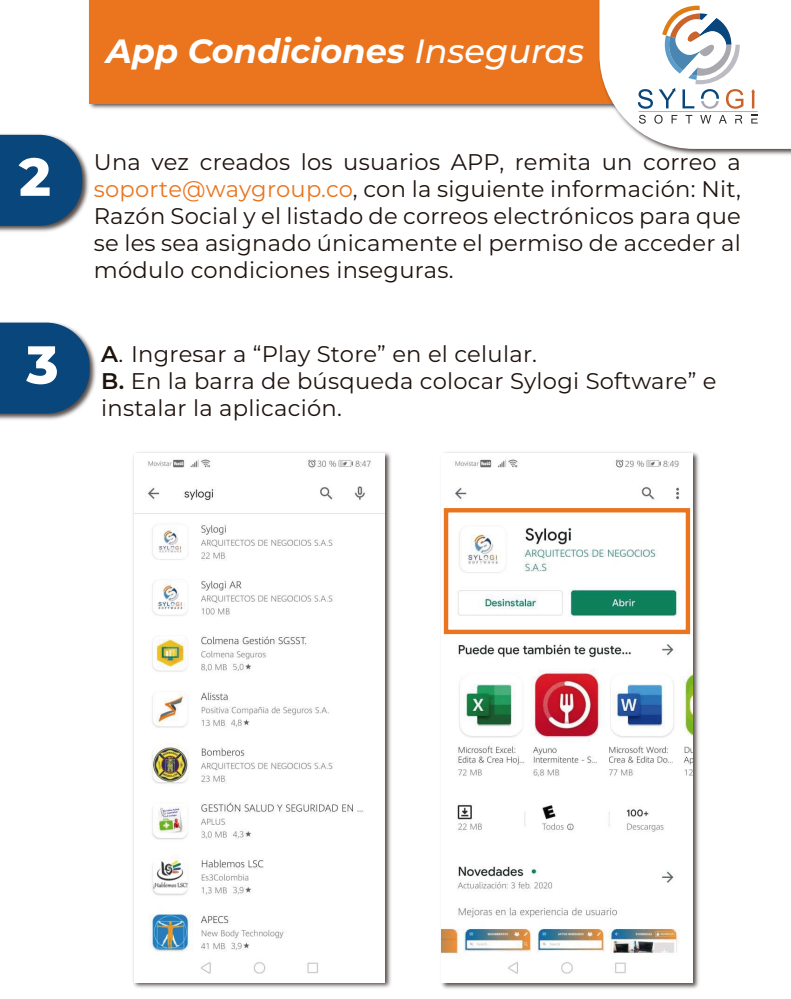
<style>
.page{position:relative;width:791px;height:999px;background:#fff}
.page>*{position:absolute;margin:0;border:0;box-sizing:border-box;transform-origin:0 0}
.t1{font:800 53.28px "Montserrat";color:#fff}
.t2{font:italic 700 33.6px "Montserrat";color:#fff}
.t3{font:22.64px/27.1px "Montserrat";letter-spacing:.01em;color:#1e120d;text-align:justify}
.s1{font-weight:500}
.s2{color:#ea751e}
.s3{font-weight:600}
</style>
<div class="page">
<img style="left:89px;top:0;width:507px;height:109px">
<div style="left:90px;top:0;width:700px;height:103px;background:#ea751e"></div>
<img style="left:596px;top:103px;width:194px;height:52px">
<svg style="left:599px;top:0;width:191px;height:149px"></svg>
<img style="left:0;top:134px;width:89px;height:98px">
<svg style="left:0;top:135px;width:82px;height:91px;background:#1c5382"></svg>
<img style="left:0;top:347px;width:96px;height:73px">
<svg style="left:0;top:322px;width:90px;height:91px;background:#1c5383"></svg>
<img style="left:133px;top:452px;width:258px;height:536px">
<img style="left:134px;top:453px;width:250px;height:528px">
<img style="left:441px;top:452px;width:258px;height:537px">
<img style="left:441px;top:453px;width:251px;height:529px">
<div style="left:444px;top:508px;width:246px;height:126px;border:4px solid #ea751e"></div>
<h2 class="t2" style="left:106px;top:27px;width:479px">App Condiciones <span class="s1">Inseguras</span></h2>
<h1 class="t1" style="left:19px;top:138px;width:33px">2</h1>
<p class="t3" style="left:94px;top:147px;width:648px">Una vez creados los usuarios APP, remita un correo a <span class="s2">soporte@waygroup.co</span>, con la siguiente información: Nit, Razón Social y el listado de correos electrónicos para que se les sea asignado únicamente el permiso de acceder al módulo condiciones inseguras.</p>
<h1 class="t1" style="left:26px;top:325px;width:34px">3</h1>
<p class="t3" style="left:101px;top:339px;width:616px;line-height:27.3px;text-align:left"><span class="s3">A</span>. Ingresar a “Play Store” en el celular.<br><span class="s3">B.</span> En la barra de búsqueda colocar Sylogi Software” e instalar la aplicación.</p>
</div>
